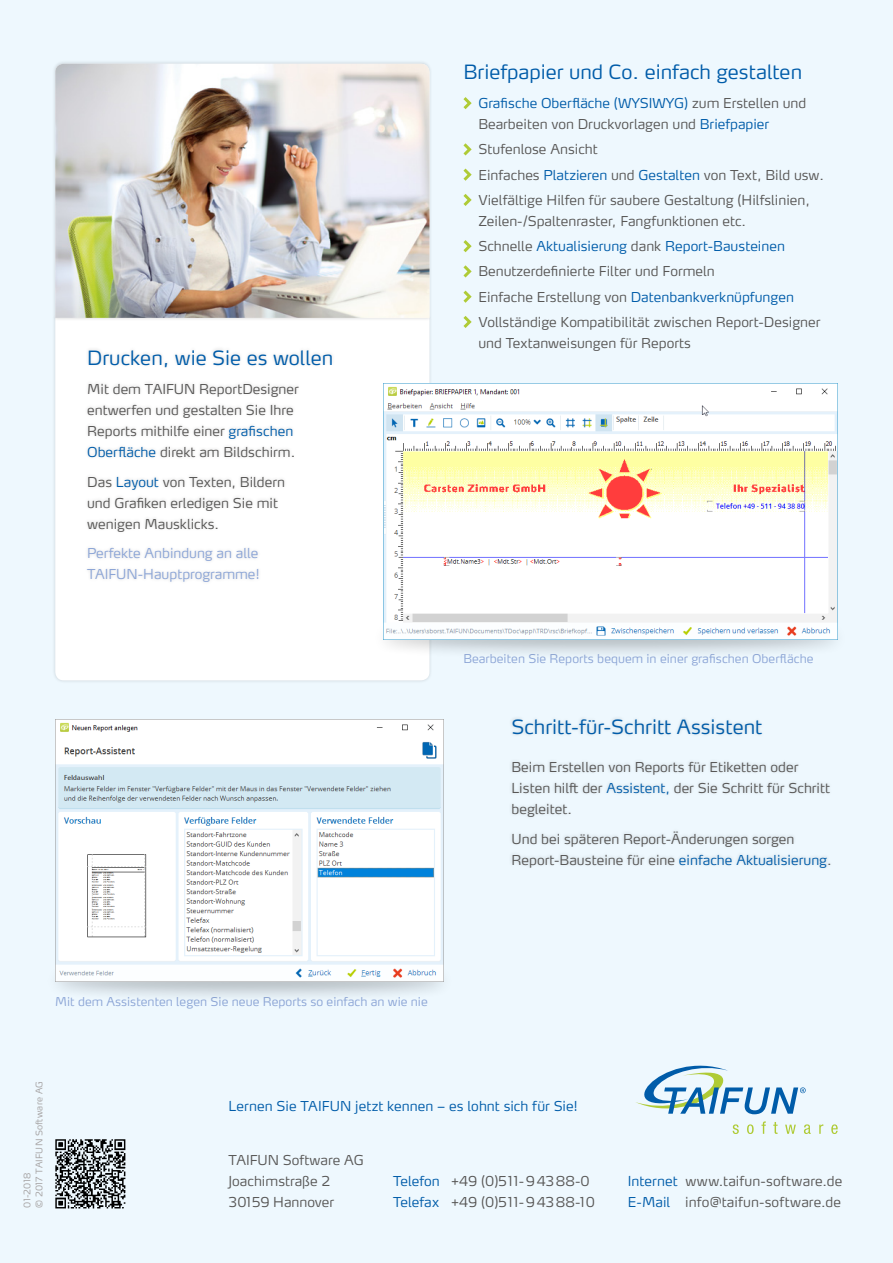
<style>
.page{position:relative;width:893px;height:1263px;background:#eef8fe}
.page>*{position:absolute;margin:0;border:0;box-sizing:border-box;transform-origin:0 0}
.t1{font:300 19.5px "Max Pro";color:#005ca9}
.t2{font:300 13.5px/21px "Max Pro";color:#585756}
.t3{font:300 13.5px "Max Pro";letter-spacing:.005em;color:#005ca9}
.t4{font:300 13.5px/21px "Max Pro";color:#8ca5d6}
.t5{font:300 12px "Max Pro";color:#8ca5d6}
.t6{font:300 9px/12px "Max Pro";letter-spacing:.025em;color:#a3a0a0}
.s1{color:#005ca9}
</style>
<div class="page">
<img style="left:55px;top:1139px;width:71px;height:70px">
<svg style="left:636px;top:1066px;width:175px;height:68px"></svg>
<svg style="left:819px;top:1124px;width:4px;height:10px"></svg>
<svg style="left:831px;top:1124px;width:7px;height:10px"></svg>
<div style="left:52px;top:315px;width:381px;height:369px;background:#e7eef3"></div>
<div style="left:55px;top:321px;width:374px;height:359px;background:#fff"></div>
<div style="left:509px;top:716px;width:324px;height:155px;background:#000;opacity:.15"></div>
<div style="left:84px;top:346px;width:252px;height:239px;background:#000;opacity:.15"></div>
<svg style="left:463px;top:97px;width:9px;height:12px"></svg>
<svg style="left:463px;top:143px;width:9px;height:12px"></svg>
<svg style="left:463px;top:169px;width:9px;height:12px"></svg>
<svg style="left:463px;top:194px;width:9px;height:12px"></svg>
<svg style="left:463px;top:240px;width:9px;height:12px"></svg>
<svg style="left:463px;top:265px;width:9px;height:12px"></svg>
<svg style="left:463px;top:291px;width:9px;height:12px"></svg>
<svg style="left:463px;top:316px;width:9px;height:12px"></svg>
<div style="left:52px;top:61px;width:381px;height:260px;background:#000;opacity:.15"></div>
<img style="left:55px;top:64px;width:374px;height:254px">
<div style="left:371px;top:615px;width:479px;height:46px;background:#000;opacity:.25"></div>
<img style="left:383px;top:384px;width:455px;height:255px">
<div style="left:43px;top:957px;width:412px;height:47px;background:#000;opacity:.25"></div>
<img style="left:56px;top:719px;width:387px;height:262px">
<h1 class="t1" style="left:87px;top:342px;width:248px">Drucken, wie Sie es wollen</h1>
<p class="t2" style="left:87px;top:378px;width:213px">Mit dem TAIFUN ReportDesigner entwerfen und gestalten Sie Ihre Reports mithilfe einer <span class="s1">grafischen Oberfläche</span> direkt am Bildschirm.</p>
<p class="t2" style="left:87px;top:470px;width:199px">Das <span class="s1">Layout</span> von Texten, Bildern und Grafiken erledigen Sie mit wenigen Mausklicks.</p>
<p class="t4" style="left:87px;top:542px;width:174px">Perfekte Anbindung an alle<br>TAIFUN-Hauptprogramme!</p>
<h1 class="t1" style="left:463px;top:56px;width:340px">Briefpapier und Co. einfach gestalten</h1>
<p class="t2" style="left:478px;top:92px;width:329px"><span class="s1">Grafische Oberfläche (WYSIWYG)</span> zum Erstellen und<br>Bearbeiten von Druckvorlagen und <span class="s1">Briefpapier</span></p>
<p class="t2" style="left:478px;top:136px;width:347px;line-height:25.2px">Stufenlose Ansicht<br>Einfaches <span class="s1">Platzieren</span> und <span class="s1">Gestalten</span> von Text, Bild usw.<br>Vielfältige Hilfen für saubere Gestaltung (Hilfslinien,</p>
<p class="t2" style="left:478px;top:207px;width:344px;line-height:25.2px">Zeilen-/Spaltenraster, Fangfunktionen etc.<br>Schnelle <span class="s1">Aktualisierung</span> dank <span class="s1">Report-Bausteinen </span>Benutzerdefinierte Filter und Formeln<br>Einfache Erstellung von <span class="s1">Datenbankverknüpfungen </span>Vollständige Kompatibilität zwischen Report-Designer</p>
<p class="t2" style="left:478px;top:331px;width:214px">und Textanweisungen für Reports</p>
<p class="t5" style="left:463px;top:649px;width:352px">Bearbeiten Sie Reports bequem in einer grafischen Oberfläche</p>
<h1 class="t1" style="left:511px;top:712px;width:252px">Schritt-für-Schritt Assistent</h1>
<p class="t2" style="left:511px;top:756px;width:320px">Beim Erstellen von Reports für Etiketten oder<br>Listen hilft der <span class="s1">Assistent,</span> der Sie Schritt für Schritt begleitet.</p>
<p class="t2" style="left:511px;top:827px;width:322px">Und bei späteren Report-Änderungen sorgen<br>Report-Bausteine für eine <span class="s1">einfache Aktualisierung</span>.</p>
<p class="t5" style="left:55px;top:992px;width:374px">Mit dem Assistenten legen Sie neue Reports so einfach an wie nie</p>
<p class="t6" style="left:20px;top:1208px;width:128px;rotate:-90deg">01-2018<br>© 2017 TAIFUN Software AG</p>
<p class="t3" style="left:228px;top:1096px;width:351px">Lernen Sie TAIFUN jetzt kennen – es lohnt sich für Sie!</p>
<p class="t2" style="left:228px;top:1148px;width:137px">TAIFUN Software AG<br>Joachimstraße 2<br>30159 Hannover</p>
<p class="t2" style="left:393px;top:1169px;width:203px"><span class="s1">Telefon</span> +49 (0)511-94388-0<br><span class="s1">Telefax</span> +49 (0)511-94388-10</p>
<p class="t2" style="left:628px;top:1169px;width:216px"><span class="s1">Internet</span> www.taifun-software.de<br><span class="s1">E-Mail</span> info@taifun-software.de</p>
</div>
